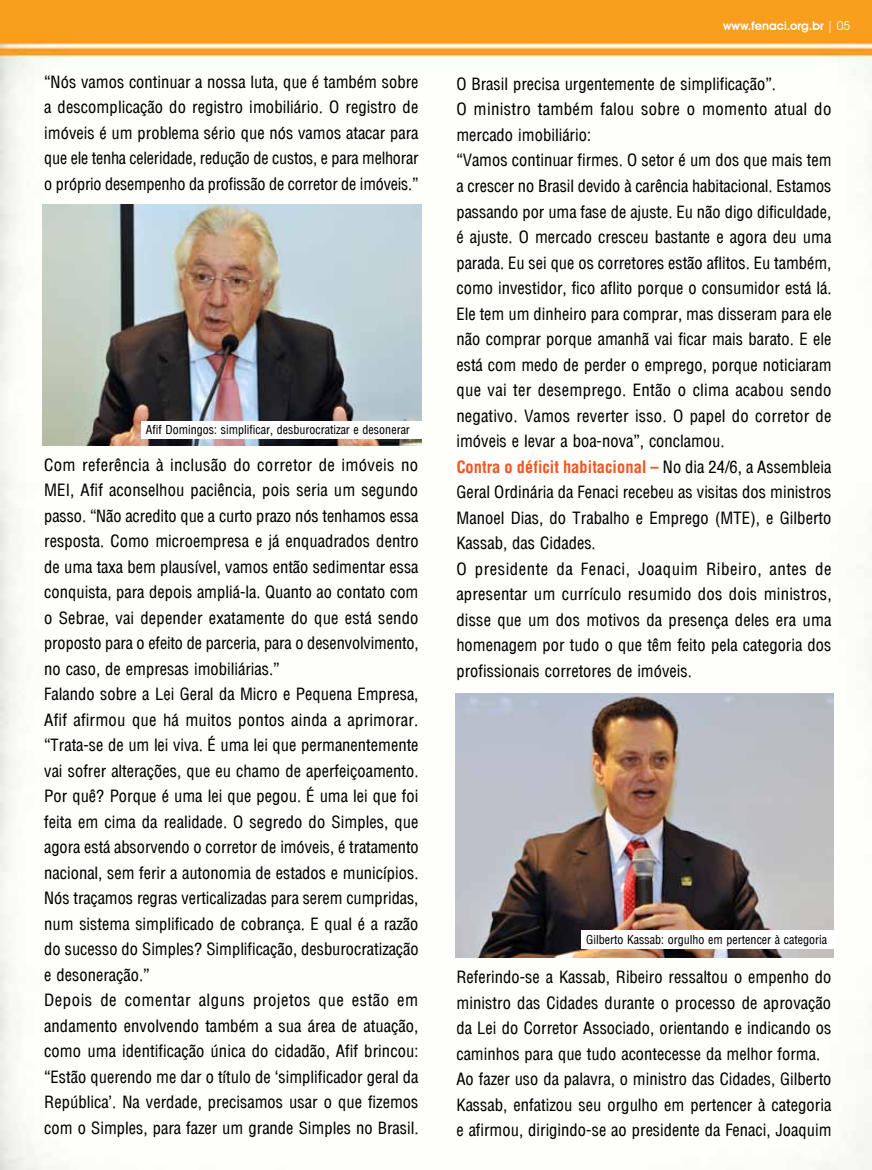
<style>
.page{position:relative;width:872px;height:1170px;background:#fff}
.page>*{position:absolute;margin:0;border:0;box-sizing:border-box;transform-origin:0 0}
.t1{font:16.5px/25.5px "Arena Condensed";color:#000}
.t2{font:700 condensed 16.5px "Arena";color:#f05626}
.t3{font:12px "Arena Condensed";color:#000}
.t4{font:600 12px "Avant Garde IT Cby BT";color:#fff}
.s1{font-weight:400}
.s2{font-family:"Arena Condensed";font-weight:400;font-stretch:normal;color:#000}
</style>
<div class="page">
<img style="left:0;top:0;width:872px;height:1169px">
<img style="left:455px;top:693px;width:378px;height:264px">
<div style="left:581px;top:930px;width:253px;height:19px;background:#fff"></div>
<img style="left:43px;top:204px;width:378px;height:241px">
<div style="left:141px;top:421px;width:281px;height:17px;background:#fff"></div>
<p class="t1" style="left:44px;top:69px;width:376px;text-align:justify">“Nós vamos continuar a nossa luta, que é também sobre a descomplicação do registro imobiliário. O registro de imóveis é um problema sério que nós vamos atacar para que ele tenha celeridade, redução de custos, e para melhorar o próprio desempenho da profissão de corretor de imóveis.”</p>
<p class="t3" style="left:146px;top:423px;width:266px">Afif Domingos: simplificar, desburocratizar e desonerar</p>
<p class="t1" style="left:44px;top:452px;width:376px">Com referência à inclusão do corretor de imóveis no MEI, Afif aconselhou paciência, pois seria um segundo passo. “Não acredito que a curto prazo nós tenhamos essa resposta. Como microempresa e já enquadrados dentro de uma taxa bem plausível, vamos então sedimentar essa conquista, para depois ampliá-la. Quanto ao contato com o Sebrae, vai depender exatamente do que está sendo proposto para o efeito de parceria, para o desenvolvimento, no caso, de empresas imobiliárias.”<br>Falando sobre a Lei Geral da Micro e Pequena Empresa, Afif afirmou que há muitos pontos ainda a aprimorar. “Trata-se de um lei viva. É uma lei que permanentemente vai sofrer alterações, que eu chamo de aperfeiçoamento.<br>Por quê? Porque é uma lei que pegou. É uma lei que foi feita em cima da realidade. O segredo do Simples, que agora está absorvendo o corretor de imóveis, é tratamento nacional, sem ferir a autonomia de estados e municípios.<br>Nós traçamos regras verticalizadas para serem cumpridas, num sistema simplificado de cobrança. E qual é a razão do sucesso do Simples? Simplificação, desburocratização e desoneração.”<br>Depois de comentar alguns projetos que estão em andamento envolvendo também a sua área de atuação, como uma identificação única do cidadão, Afif brincou: “Estão querendo me dar o título de ‘simplificador geral da República’. Na verdade, precisamos usar o que fizemos com o Simples, para fazer um grande Simples no Brasil.</p>
<p class="t4" style="left:723px;top:19px;width:128px">www.fenaci.org.br <span class="s1">| 05</span></p>
<p class="t1" style="left:456px;top:71px;width:377px">O Brasil precisa urgentemente de simplificação”.<br>O ministro também falou sobre o momento atual do mercado imobiliário:<br>“Vamos continuar firmes. O setor é um dos que mais tem a crescer no Brasil devido à carência habitacional. Estamos passando por uma fase de ajuste. Eu não digo dificuldade, é ajuste. O mercado cresceu bastante e agora deu uma parada. Eu sei que os corretores estão aflitos. Eu também, como investidor, fico aflito porque o consumidor está lá.<br>Ele tem um dinheiro para comprar, mas disseram para ele não comprar porque amanhã vai ficar mais barato. E ele está com medo de perder o emprego, porque noticiaram que vai ter desemprego. Então o clima acabou sendo negativo. Vamos reverter isso. O papel do corretor de imóveis e levar a boa-nova”, conclamou.</p>
<p class="t2" style="left:456px;top:456px;width:376px">Contra o déficit habitacional – <span class="s2">No dia 24/6, a Assembleia</span></p>
<p class="t1" style="left:456px;top:479px;width:377px">Geral Ordinária da Fenaci recebeu as visitas dos ministros Manoel Dias, do Trabalho e Emprego (MTE), e Gilberto Kassab, das Cidades.<br>O presidente da Fenaci, Joaquim Ribeiro, antes de apresentar um currículo resumido dos dois ministros, disse que um dos motivos da presença deles era uma homenagem por tudo o que têm feito pela categoria dos profissionais corretores de imóveis.</p>
<p class="t3" style="left:586px;top:932px;width:242px">Gilberto Kassab: orgulho em pertencer à categoria</p>
<p class="t1" style="left:456px;top:964px;width:377px">Referindo-se a Kassab, Ribeiro ressaltou o empenho do ministro das Cidades durante o processo de aprovação da Lei do Corretor Associado, orientando e indicando os caminhos para que tudo acontecesse da melhor forma.<br>Ao fazer uso da palavra, o ministro das Cidades, Gilberto Kassab, enfatizou seu orgulho em pertencer à categoria e afirmou, dirigindo-se ao presidente da Fenaci, Joaquim</p>
</div>
